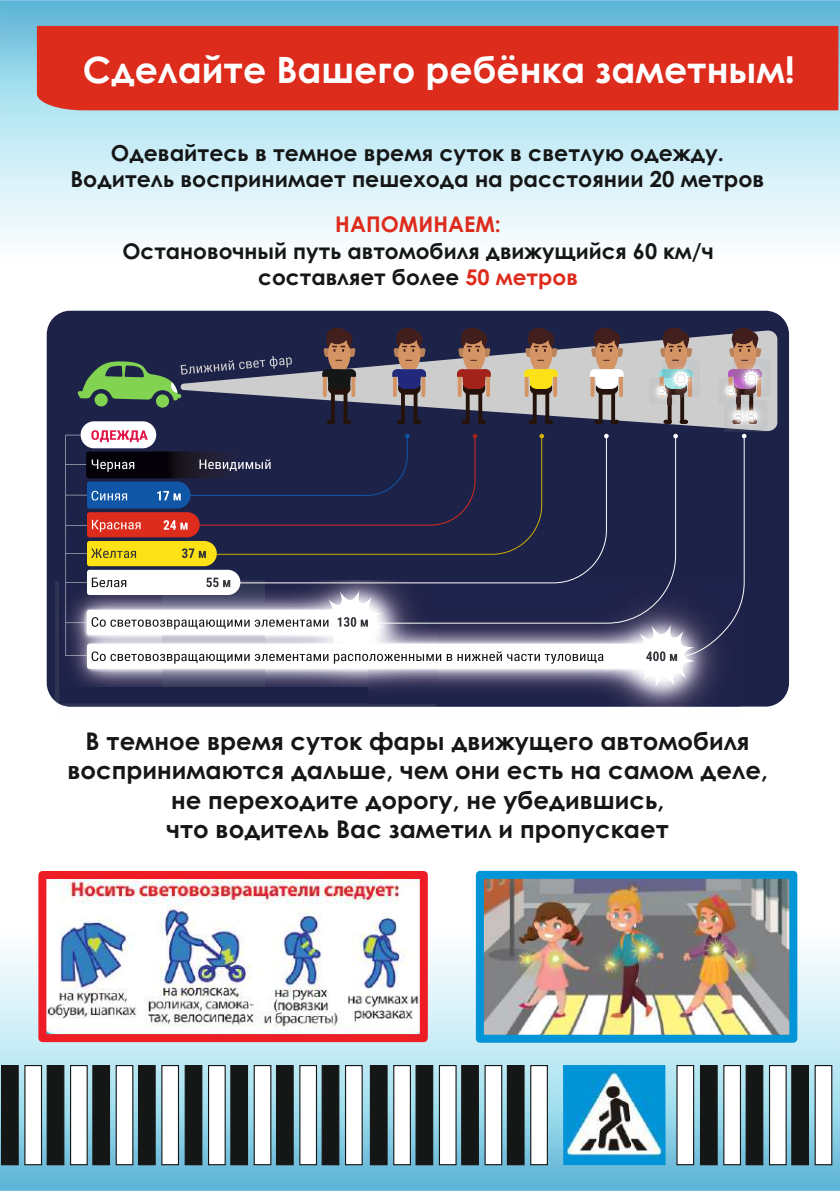
<style>
.page{position:relative;width:840px;height:1191px;background:#fff}
.page>*{position:absolute;margin:0;border:0;box-sizing:border-box;transform-origin:0 0}
.t1{font:700 36.4px "Century Gothic";color:#fff}
.t2{font:700 24.4px/29.6px "Century Gothic";color:#151616;text-align:center}
.t3{font:700 22px/26.8px "Century Gothic";color:#151616;text-align:center}
.t4{font:700 21.6px/26.2px "Century Gothic";color:#151616;text-align:center}
.t5{font:700 21.6px "Century Gothic";color:#dd2b1c}
.s1{color:#dd2b1c}
</style>
<div class="page">
<img style="left:0;top:0;width:839px;height:523px">
<img style="left:0;top:668px;width:839px;height:523px">
<div style="left:1px;top:1065px;width:18px;height:100px;background:#151616;border:1px solid #151616"></div>
<div style="left:24px;top:1065px;width:18px;height:100px;background:#fff;border:1px solid #151616"></div>
<div style="left:47px;top:1065px;width:17px;height:100px;background:#151616"></div>
<div style="left:70px;top:1065px;width:18px;height:100px;background:#fff;border:1px solid #151616"></div>
<div style="left:92px;top:1065px;width:18px;height:100px;background:#151616;border:1px solid #151616"></div>
<div style="left:116px;top:1065px;width:17px;height:100px;background:#fff;border:1px solid #151616"></div>
<div style="left:138px;top:1065px;width:18px;height:100px;background:#151616;border:1px solid #151616"></div>
<div style="left:161px;top:1065px;width:18px;height:100px;background:#fff;border:1px solid #151616"></div>
<div style="left:184px;top:1065px;width:18px;height:100px;background:#151616;border:1px solid #151616"></div>
<div style="left:208px;top:1065px;width:17px;height:100px;background:#fff;border:1px solid #151616"></div>
<div style="left:230px;top:1065px;width:18px;height:100px;background:#151616;border:1px solid #151616"></div>
<div style="left:253px;top:1065px;width:18px;height:100px;background:#fff;border:1px solid #151616"></div>
<div style="left:276px;top:1065px;width:17px;height:100px;background:#151616"></div>
<div style="left:299px;top:1065px;width:18px;height:100px;background:#fff;border:1px solid #151616"></div>
<div style="left:321px;top:1065px;width:18px;height:100px;background:#151616;border:1px solid #151616"></div>
<div style="left:345px;top:1065px;width:17px;height:100px;background:#fff;border:1px solid #151616"></div>
<div style="left:369px;top:1065px;width:18px;height:100px;background:#151616;border:1px solid #151616"></div>
<div style="left:393px;top:1065px;width:18px;height:100px;background:#fff;border:1px solid #151616"></div>
<div style="left:415px;top:1065px;width:18px;height:100px;background:#151616;border:1px solid #151616"></div>
<div style="left:438px;top:1065px;width:18px;height:100px;background:#fff;border:1px solid #151616"></div>
<div style="left:461px;top:1065px;width:17px;height:100px;background:#151616;border:1px solid #151616"></div>
<div style="left:484px;top:1065px;width:18px;height:100px;background:#fff;border:1px solid #151616"></div>
<div style="left:506px;top:1065px;width:18px;height:100px;background:#151616;border:1px solid #151616"></div>
<div style="left:530px;top:1065px;width:17px;height:100px;background:#fff;border:1px solid #151616"></div>
<img style="left:562px;top:1065px;width:103px;height:100px">
<div style="left:699px;top:1065px;width:18px;height:100px;background:#151616;border:1px solid #151616"></div>
<div style="left:722px;top:1065px;width:18px;height:100px;background:#fff"></div>
<div style="left:745px;top:1065px;width:17px;height:100px;background:#151616;border:1px solid #151616"></div>
<div style="left:768px;top:1065px;width:18px;height:100px;background:#fff;border:1px solid #151616"></div>
<div style="left:790px;top:1065px;width:18px;height:100px;background:#151616;border:1px solid #151616"></div>
<div style="left:814px;top:1065px;width:17px;height:100px;background:#fff;border:1px solid #151616"></div>
<div style="left:676px;top:1065px;width:17px;height:100px;background:#fff"></div>
<div style="left:47px;top:311px;width:741px;height:395px;background:#1d2249;border-radius:24px"></div>
<img style="left:55px;top:582px;width:4px;height:121px">
<img style="left:59px;top:706px;width:681px;height:17px">
<img style="left:435px;top:687px;width:279px;height:19px">
<img style="left:59px;top:703px;width:376px;height:3px">
<img style="left:368px;top:687px;width:69px;height:16px">
<div style="left:81px;top:421px;width:75px;height:27px;background:#fff;border-radius:14px"></div>
<svg style="left:292px;top:330px;width:484px;height:101px;fill:#cdcdce"></svg>
<hr style="left:331px;top:389px;width:3px;height:35px;background:#25130b;border-radius:2px">
<svg style="left:343px;top:389px;width:4px;height:35px"></svg>
<hr style="left:323px;top:372px;width:3px;height:25px;background:#d49464;border-radius:2px">
<svg style="left:322px;top:331px;width:34px;height:63px"></svg>
<div style="left:326px;top:327px;width:22px;height:17px;background:#421f1c;border-radius:50%"></div>
<svg style="left:326px;top:420px;width:9px;height:4px"></svg>
<svg style="left:343px;top:420px;width:8px;height:4px"></svg>
<hr style="left:401px;top:389px;width:3px;height:35px;background:#25130b;border-radius:2px">
<svg style="left:413px;top:389px;width:4px;height:35px"></svg>
<hr style="left:393px;top:372px;width:3px;height:25px;background:#d49464;border-radius:2px">
<svg style="left:392px;top:331px;width:34px;height:63px"></svg>
<div style="left:396px;top:327px;width:22px;height:17px;background:#421f1c;border-radius:50%"></div>
<svg style="left:396px;top:420px;width:9px;height:4px"></svg>
<svg style="left:413px;top:420px;width:8px;height:4px"></svg>
<svg style="left:465px;top:389px;width:4px;height:35px"></svg>
<svg style="left:478px;top:389px;width:4px;height:35px"></svg>
<svg style="left:456px;top:331px;width:34px;height:63px;background:#9c6151"></svg>
<div style="left:461px;top:327px;width:21px;height:17px;background:#421f1c;border-radius:50%"></div>
<svg style="left:461px;top:420px;width:8px;height:4px"></svg>
<svg style="left:477px;top:420px;width:9px;height:4px"></svg>
<svg style="left:532px;top:389px;width:4px;height:35px"></svg>
<svg style="left:545px;top:389px;width:4px;height:35px"></svg>
<hr style="left:553px;top:372px;width:3px;height:25px;background:#d49464;border-radius:2px">
<svg style="left:523px;top:331px;width:34px;height:63px;background:#b69652"></svg>
<div style="left:528px;top:327px;width:21px;height:17px;background:#421f1c;border-radius:50%"></div>
<svg style="left:528px;top:420px;width:8px;height:4px"></svg>
<svg style="left:544px;top:420px;width:9px;height:4px"></svg>
<svg style="left:667px;top:389px;width:4px;height:35px"></svg>
<hr style="left:680px;top:389px;width:3px;height:35px;background:#25130b;border-radius:2px">
<svg style="left:663px;top:327px;width:21px;height:17px"></svg>
<svg style="left:663px;top:420px;width:8px;height:4px"></svg>
<svg style="left:679px;top:420px;width:8px;height:4px"></svg>
<svg style="left:732px;top:327px;width:21px;height:17px"></svg>
<svg style="left:598px;top:389px;width:4px;height:35px"></svg>
<hr style="left:611px;top:389px;width:3px;height:35px;background:#25130b;border-radius:2px">
<svg style="left:589px;top:331px;width:34px;height:63px;background:#bba192"></svg>
<div style="left:594px;top:327px;width:21px;height:17px;background:#421f1c;border-radius:50%"></div>
<svg style="left:594px;top:420px;width:8px;height:4px"></svg>
<svg style="left:610px;top:420px;width:8px;height:4px"></svg>
<div style="left:94px;top:393px;width:14px;height:13px;background:#83d352;border-radius:50%"></div>
<div style="left:156px;top:394px;width:13px;height:14px;background:#83d352;border-radius:50%"></div>
<svg style="left:78px;top:356px;width:214px;height:44px"></svg>
<img style="left:648px;top:378px;width:7px;height:26px">
<img style="left:692px;top:360px;width:7px;height:38px">
<img style="left:723px;top:429px;width:12px;height:1px">
<img style="left:723px;top:424px;width:12px;height:5px">
<svg style="left:655px;top:331px;width:37px;height:73px;background:#a6998f"></svg>
<img style="left:735px;top:401px;width:31px;height:31px">
<img style="left:761px;top:359px;width:8px;height:38px">
<img style="left:718px;top:378px;width:5px;height:26px">
<svg style="left:723px;top:331px;width:38px;height:93px;background:#b59e9d"></svg>
<svg style="left:66px;top:430px;width:680px;height:257px"></svg>
<div style="left:37px;top:26px;width:800px;height:84px;background:#dd2b1c"></div>
<img style="left:47px;top:880px;width:371px;height:153px">
<div style="left:38px;top:871px;width:389px;height:171px;border:8px solid #ee1c25"></div>
<img style="left:484px;top:880px;width:303px;height:153px">
<div style="left:475px;top:871px;width:321px;height:171px;border:8px solid #0195d8"></div>
<h1 class="t1" style="left:83px;top:56px;width:713px">Сделайте Вашего ребёнка заметным!</h1>
<p class="t3" style="left:70px;top:141px;width:695px">Одевайтесь в темное время суток в светлую одежду.<br>Водитель воспринимает пешехода на расстоянии 20 метров</p>
<p class="t5" style="left:335px;top:216px;width:167px">НАПОМИНАЕМ:</p>
<p class="t4" style="left:122px;top:240px;width:592px">Остановочный путь автомобиля движущийся 60 км/ч составляет более <span class="s1">50 метров</span></p>
<p class="t2" style="left:67px;top:728px;width:701px">В темное время суток фары движущего автомобиля воспринимаются дальше, чем они есть на самом деле, не переходите дорогу, не убедившись,<br>что водитель Вас заметил и пропускает</p>
</div>
